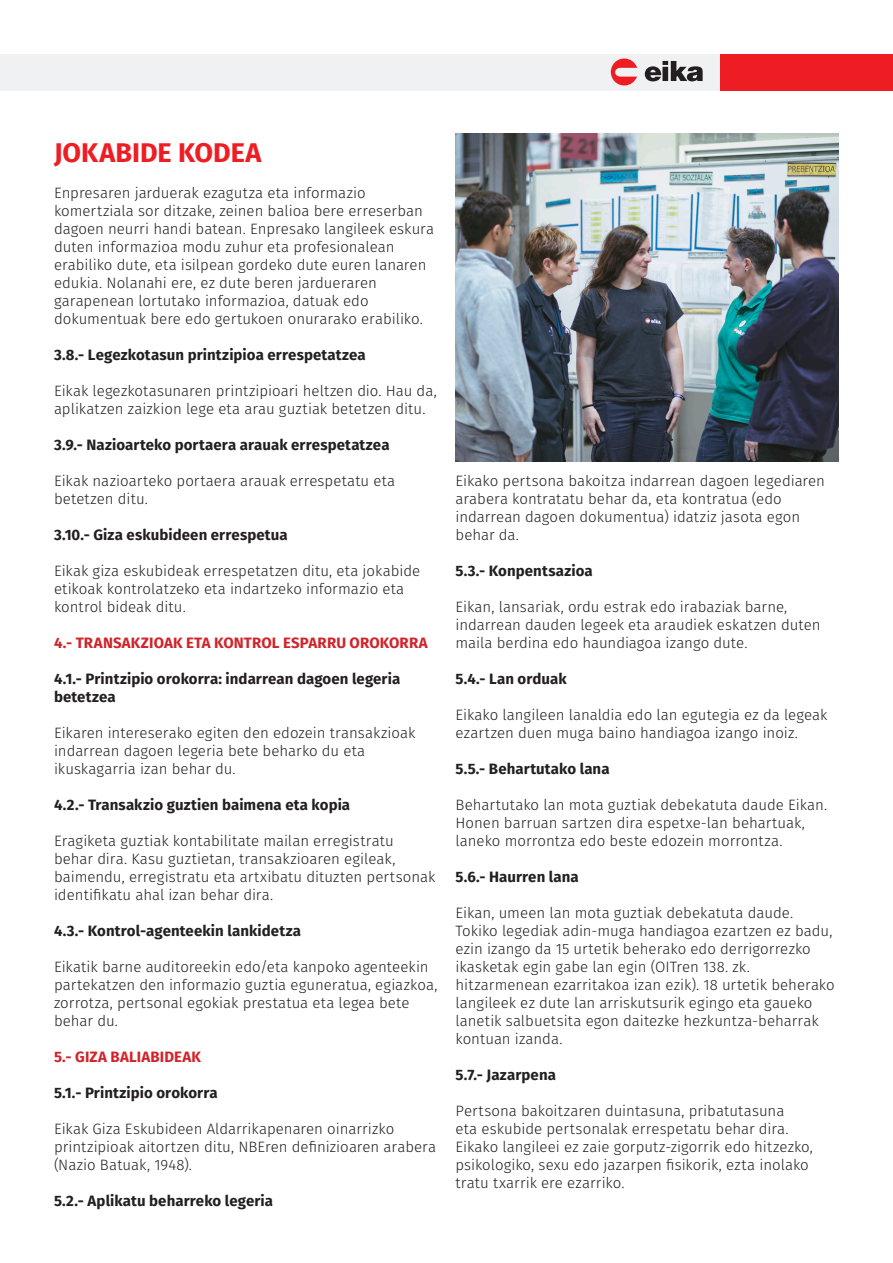
<style>
.page{position:relative;width:893px;height:1263px;background:#fff}
.page>*{position:absolute;margin:0;border:0;box-sizing:border-box;transform-origin:0 0}
.BC{font:700 27px "Fira Sans";color:#ee1d23}
.BC-2{font:300 15px/18px "Fira Sans";color:#231f20}
.BC-3{font:700 15px/18px "Fira Sans";letter-spacing:.005em;color:#231f20}
.BC-4{font:700 15px "Fira Sans";letter-spacing:.01em;color:#d1232a}
</style>
<div class="page">
<div style="left:0;top:54px;width:752px;height:36px;background:#f0f1f2"></div>
<div style="left:721px;top:54px;width:172px;height:36px;background:#ee1d23"></div>
<svg style="left:645px;top:61px;width:58px;height:20px"></svg>
<svg style="left:611px;top:58px;width:26px;height:28px"></svg>
<img style="left:455px;top:134px;width:384px;height:327px">
<p class="BC" style="left:54px;top:134px;width:209px">JOKABIDE KODEA</p>
<p class="BC-2" style="left:54px;top:184px;width:382px">Enpresaren jarduerak ezagutza eta informazio komertziala sor ditzake, zeinen balioa bere erreserban dagoen neurri handi batean. Enpresako langileek eskura duten informazioa modu zuhur eta profesionalean erabiliko dute, eta isilpean gordeko dute euren lanaren edukia. Nolanahi ere, ez dute beren jardueraren garapenean lortutako informazioa, datuak edo dokumentuak bere edo gertukoen onurarako erabiliko.</p>
<p class="BC-3" style="left:54px;top:346px;width:313px">3.8.- Legezkotasun printzipioa errespetatzea</p>
<p class="BC-2" style="left:54px;top:382px;width:384px">Eikak legezkotasunaren printzipioari heltzen dio. Hau da, aplikatzen zaizkion lege eta arau guztiak betetzen ditu.</p>
<p class="BC-3" style="left:54px;top:436px;width:337px">3.9.- Nazioarteko portaera arauak errespetatzea</p>
<p class="BC-2" style="left:54px;top:472px;width:343px">Eikak nazioarteko portaera arauak errespetatu eta betetzen ditu.</p>
<p class="BC-3" style="left:54px;top:526px;width:235px">3.10.- Giza eskubideen errespetua</p>
<p class="BC-2" style="left:54px;top:562px;width:368px">Eikak giza eskubideak errespetatzen ditu, eta jokabide etikoak kontrolatzeko eta indartzeko informazio eta kontrol bideak ditu.</p>
<p class="BC-4" style="left:54px;top:632px;width:375px">4.- TRANSAKZIOAK ETA KONTROL ESPARRU OROKORRA</p>
<p class="BC-3" style="left:54px;top:670px;width:348px">4.1.- Printzipio orokorra: indarrean dagoen legeria betetzea</p>
<p class="BC-2" style="left:54px;top:724px;width:363px">Eikaren intereserako egiten den edozein transakzioak indarrean dagoen legeria bete beharko du eta ikuskagarria izan behar du.</p>
<p class="BC-3" style="left:54px;top:796px;width:298px">4.2.- Transakzio guztien baimena eta kopia</p>
<p class="BC-2" style="left:54px;top:832px;width:383px">Eragiketa guztiak kontabilitate mailan erregistratu behar dira. Kasu guztietan, transakzioaren egileak, baimendu, erregistratu eta artxibatu dituzten pertsonak identifikatu ahal izan behar dira.</p>
<p class="BC-3" style="left:54px;top:922px;width:249px">4.3.- Kontrol-agenteekin lankidetza</p>
<p class="BC-2" style="left:54px;top:958px;width:385px">Eikatik barne auditoreekin edo/eta kanpoko agenteekin partekatzen den informazio guztia eguneratua, egiazkoa, zorrotza, pertsonal egokiak prestatua eta legea bete behar du.</p>
<p class="BC-4" style="left:54px;top:1046px;width:149px">5.- GIZA BALIABIDEAK</p>
<p class="BC-3" style="left:54px;top:1084px;width:165px">5.1.- Printzipio orokorra</p>
<p class="BC-2" style="left:54px;top:1120px;width:384px">Eikak Giza Eskubideen Aldarrikapenaren oinarrizko printzipioak aitortzen ditu, NBEren definizioaren arabera (Nazio Batuak, 1948).</p>
<p class="BC-3" style="left:54px;top:1192px;width:221px">5.2.- Aplikatu beharreko legeria</p>
<p class="BC-2" style="left:455px;top:472px;width:371px">Eikako pertsona bakoitza indarrean dagoen legediaren arabera kontratatu behar da, eta kontratua (edo indarrean dagoen dokumentua) idatziz jasota egon behar da.</p>
<p class="BC-3" style="left:455px;top:562px;width:139px">5.3.- Konpentsazioa</p>
<p class="BC-2" style="left:455px;top:598px;width:367px">Eikan, lansariak, ordu estrak edo irabaziak barne, indarrean dauden legeek eta araudiek eskatzen duten maila berdina edo haundiagoa izango dute.</p>
<p class="BC-3" style="left:455px;top:670px;width:113px">5.4.- Lan orduak</p>
<p class="BC-2" style="left:455px;top:706px;width:373px">Eikako langileen lanaldia edo lan egutegia ez da legeak ezartzen duen muga baino handiagoa izango inoiz.</p>
<p class="BC-3" style="left:455px;top:760px;width:156px">5.5.- Behartutako lana</p>
<p class="BC-2" style="left:455px;top:796px;width:373px">Behartutako lan mota guztiak debekatuta daude Eikan.<br>Honen barruan sartzen dira espetxe-lan behartuak, laneko morrontza edo beste edozein morrontza.</p>
<p class="BC-3" style="left:455px;top:868px;width:125px">5.6.- Haurren lana</p>
<p class="BC-2" style="left:455px;top:904px;width:381px">Eikan, umeen lan mota guztiak debekatuta daude.<br>Tokiko legediak adin-muga handiagoa ezartzen ez badu, ezin izango da 15 urtetik beherako edo derrigorrezko ikasketak egin gabe lan egin (OITren 138. zk. hitzarmenean ezarritakoa izan ezik). 18 urtetik beherako langileek ez dute lan arriskutsurik egingo eta gaueko lanetik salbuetsita egon daitezke hezkuntza-beharrak kontuan izanda.</p>
<p class="BC-3" style="left:455px;top:1066px;width:102px">5.7.- Jazarpena</p>
<p class="BC-2" style="left:455px;top:1102px;width:359px">Pertsona bakoitzaren duintasuna, pribatutasuna<br>eta eskubide pertsonalak errespetatu behar dira.<br>Eikako langileei ez zaie gorputz-zigorrik edo hitzezko, psikologiko, sexu edo jazarpen fisikorik, ezta inolako tratu txarrik ere ezarriko.</p>
</div>
